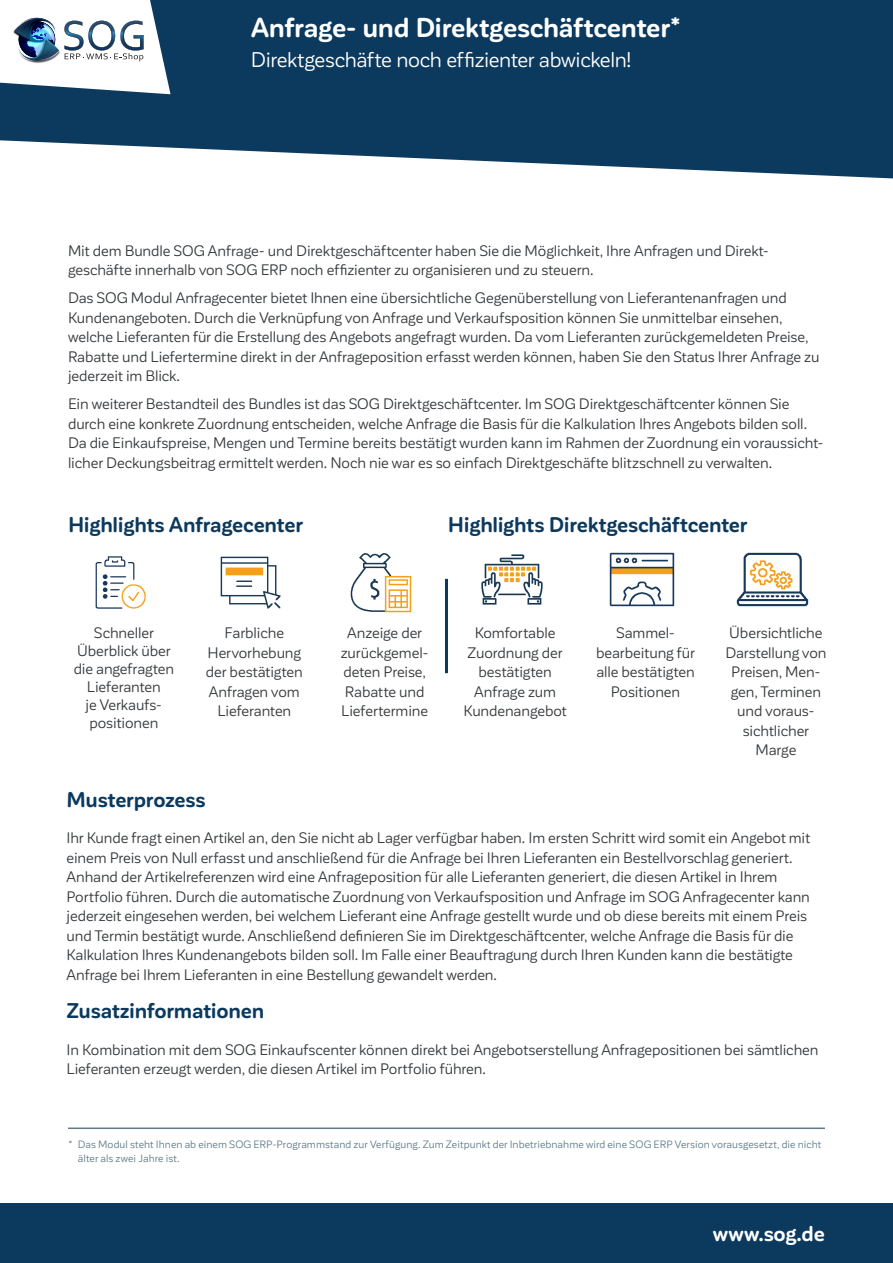
<style>
.page{position:relative;width:893px;height:1263px;background:#fff}
.page>*{position:absolute;margin:0;border:0;box-sizing:border-box;transform-origin:0 0}
.t1{font:700 27px "Corporative Sans Rd";letter-spacing:-.015em;color:#fff}
.t2{font:700 21px "Corporative Sans Rd";letter-spacing:-.01em;color:#0c3a5e}
.t3{font:21px "Corporative Sans Rd";letter-spacing:-.015em;color:#fff}
.t4{font:700 21px "Corporative Sans Rd";letter-spacing:-.005em;color:#fff}
.copy{font:15px/19.5px "Corporative Sans Rd";letter-spacing:-.005em;color:#35383b;text-align:center}
.foot_note{font:10.5px/13.5px "Corporative Sans Rd";letter-spacing:.01em;color:#5f7c8a}
</style>
<div class="page">
<div style="left:0;top:1203px;width:893px;height:60px;background:#0c3a5e"></div>
<svg style="left:0;top:0;width:893px;height:179px;background:#295171"></svg>
<svg style="left:0;top:0;width:171px;height:94px"></svg>
<img style="left:95px;top:556px;width:51px;height:52px">
<img style="left:221px;top:556px;width:60px;height:52px">
<img style="left:351px;top:553px;width:61px;height:59px">
<img style="left:481px;top:555px;width:61px;height:50px">
<img style="left:609px;top:552px;width:66px;height:55px">
<img style="left:737px;top:552px;width:71px;height:55px">
<hr style="left:68px;top:1127px;width:757px;height:2px;background:#5f7c8a">
<hr style="left:445px;top:579px;width:3px;height:94px;background:#0c3a5e">
<h1 class="t1" style="left:251px;top:12px;width:432px">Anfrage- und Direktgeschäftcenter*</h1>
<h2 class="t3" style="left:251px;top:48px;width:382px">Direktgeschäfte noch effizienter abwickeln!</h2>
<p class="copy" style="left:68px;top:241px;width:702px;text-align:left">Mit dem Bundle SOG Anfrage- und Direktgeschäftcenter haben Sie die Möglichkeit, Ihre Anfragen und Direkt&shy;geschäfte innerhalb von SOG ERP noch effizienter zu organisieren und zu steuern.</p>
<p class="copy" style="left:68px;top:288px;width:753px;text-align:left">Das SOG Modul Anfragecenter bietet Ihnen eine übersichtliche Gegenüberstellung von Lieferantenanfragen und Kundenangeboten. Durch die Verknüpfung von Anfrage und Verkaufsposition können Sie unmittelbar einsehen, welche Lieferanten für die Erstellung des Angebots angefragt wurden. Da vom Lieferanten zurückgemeldeten Preise, Rabatte und Liefertermine direkt in der Anfrageposition erfasst werden können, haben Sie den Status Ihrer Anfrage zu jederzeit im Blick.</p>
<p class="copy" style="left:68px;top:394px;width:757px;text-align:left">Ein weiterer Bestandteil des Bundles ist das SOG Direktgeschäftcenter. Im SOG Direktgeschäftcenter können Sie durch eine konkrete Zuordnung entscheiden, welche Anfrage die Basis für die Kalkulation Ihres Angebots bilden soll.<br>Da die Einkaufspreise, Mengen und Termine bereits bestätigt wurden kann im Rahmen der Zuordnung ein voraussicht&shy;licher Deckungsbeitrag ermittelt werden. Noch nie war es so einfach Direktgeschäfte blitzschnell zu verwalten.</p>
<p class="t2" style="left:68px;top:513px;width:236px">Highlights Anfragecenter</p>
<p class="t2" style="left:448px;top:513px;width:301px">Highlights Direktgeschäftcenter</p>
<p class="copy" style="left:74px;top:624px;width:102px;line-height:18px">Schneller<br>Überblick über die angefragten<br>Lieferanten<br>je Verkaufs&shy;positionen</p>
<p class="copy" style="left:206px;top:623px;width:98px">Farbliche<br>Hervorhebung der bestätigten<br>Anfragen vom<br>Lieferanten</p>
<p class="copy" style="left:341px;top:623px;width:89px">Anzeige der zurückgemel&shy;deten Preise,<br>Rabatte und<br>Liefertermine</p>
<p class="copy" style="left:463px;top:623px;width:105px">Komfortable<br>Zuordnung der bestätigten<br>Anfrage zum<br>Kundenangebot</p>
<p class="copy" style="left:596px;top:623px;width:100px">Sammel&shy;bearbeitung für alle bestätigten<br>Positionen</p>
<p class="copy" style="left:725px;top:623px;width:103px">Übersichtliche<br>Darstellung von<br>Preisen, Men&shy;gen, Terminen und voraus&shy;sichtlicher<br>Marge</p>
<p class="t2" style="left:67px;top:788px;width:140px">Musterprozess</p>
<p class="copy" style="left:67px;top:828px;width:745px;text-align:left">Ihr Kunde fragt einen Artikel an, den Sie nicht ab Lager verfügbar haben. Im ersten Schritt wird somit ein Angebot mit einem Preis von Null erfasst und anschließend für die Anfrage bei Ihren Lieferanten ein Bestellvorschlag generiert.<br>Anhand der Artikelreferenzen wird eine Anfrageposition für alle Lieferanten generiert, die diesen Artikel in Ihrem Portfolio führen. Durch die automatische Zuordnung von Verkaufsposition und Anfrage im SOG Anfragecenter kann jederzeit eingesehen werden, bei welchem Lieferant eine Anfrage gestellt wurde und ob diese bereits mit einem Preis und Termin bestätigt wurde. Anschließend definieren Sie im Direktgeschäftcenter, welche Anfrage die Basis für die Kalkulation Ihres Kundenangebots bilden soll. Im Falle einer Beauftragung durch Ihren Kunden kann die bestätigte Anfrage bei Ihrem Lieferanten in eine Bestellung gewandelt werden.</p>
<p class="t2" style="left:67px;top:999px;width:199px">Zusatzinformationen</p>
<p class="copy" style="left:67px;top:1040px;width:753px;text-align:left">In Kombination mit dem SOG Einkaufscenter können direkt bei Angebotserstellung Anfragepositionen bei sämtlichen<br>Lieferanten erzeugt werden, die diesen Artikel im Portfolio führen.</p>
<p class="foot_note" style="left:78px;top:1138px;width:745px;text-indent:-10px">* Das Modul steht Ihnen ab einem SOG ERP-Programmstand zur Verfügung. Zum Zeitpunkt der Inbetriebnahme wird eine SOG ERP Version vorausgesetzt, die nicht älter als zwei Jahre ist.</p>
<h2 class="t4" style="left:713px;top:1222px;width:114px">www.sog.de</h2>
</div>
